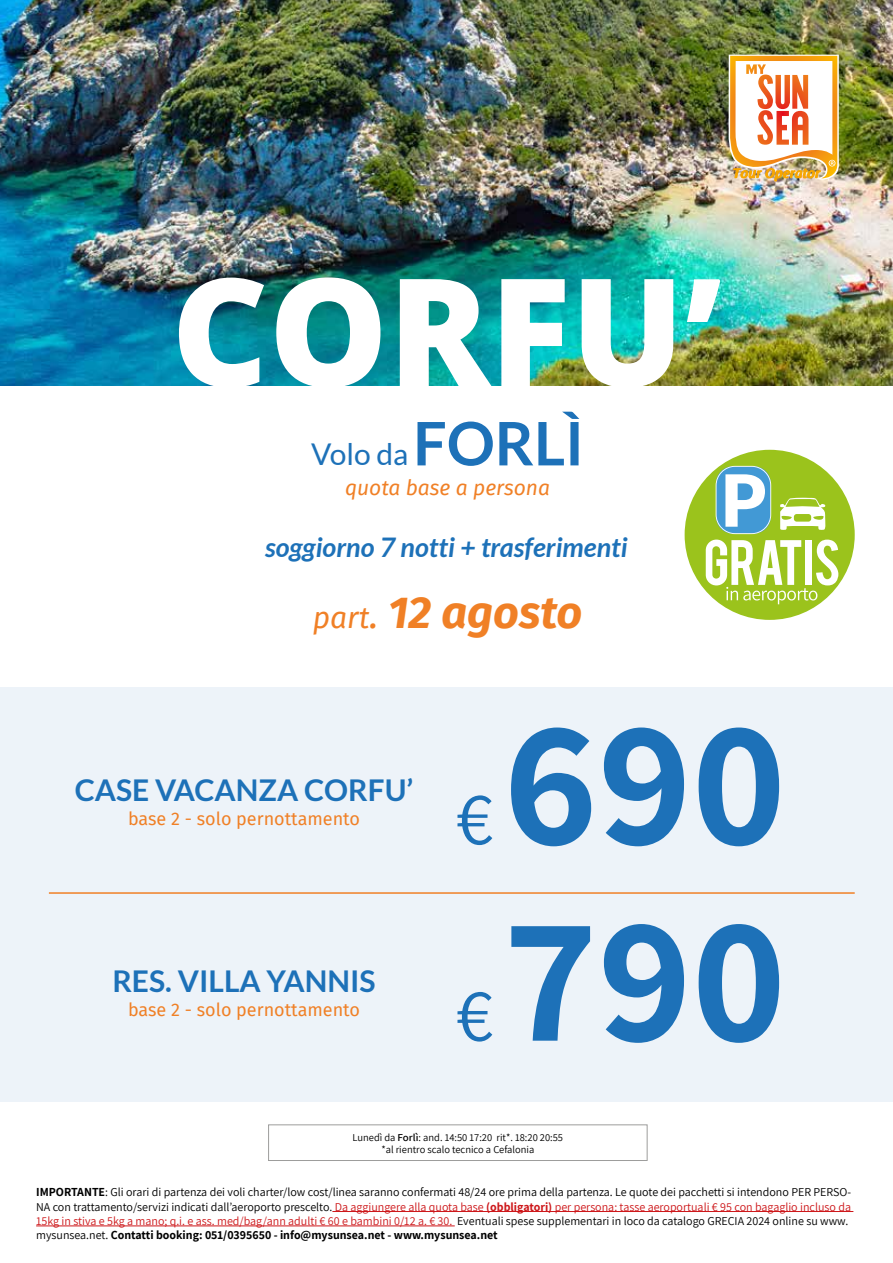
<style>
.page{position:relative;width:893px;height:1263px;background:#fff}
.page>*{position:absolute;margin:0;border:0;box-sizing:border-box;transform-origin:0 0}
.t1{font:700 180px "Assistant";color:#1d71b8}
.t2{font:800 150px "Open Sans";color:#fff}
.t3{font:75px "Assistant";color:#1d71b8}
.t4{font:italic 700 45px "Fira Sans";color:#f08026}
.t5{font:700 30px "Lato";color:#1d71b8}
.t6{font:30px "Lato";color:#1d71b8}
.t7{font:italic 700 27px "Lato";color:#1d71b8}
.t8{font:italic 21px "Fira Sans";color:#f08026}
.t9{font:18px "Fira Sans";color:#f08026}
.t10{font:12px/14.4px "Assistant";color:#000}
.t11{font:10.5px/12.6px "Assistant";color:#000;text-align:center}
.s1{font-weight:700;font-size:60px}
.s2{font-weight:400;font-size:30px}
.s3{font-weight:400;font-size:37.5px}
.s4{font-weight:600}
.s5{font-weight:700}
.s6{color:#cd171a}
.s7{font-weight:700;color:#cd171a}
</style>
<div class="page">
<img style="left:0;top:0;width:893px;height:386px">
<img style="left:729px;top:55px;width:110px;height:127px">
<div style="left:0;top:687px;width:893px;height:414px;background:#edf3f9"></div>
<div style="left:685px;top:450px;width:170px;height:170px;background:#9bc31c;border-radius:50%"></div>
<svg style="left:716px;top:466px;width:55px;height:68px;background:#8fc2d7"></svg>
<svg style="left:706px;top:540px;width:132px;height:64px"></svg>
<img style="left:780px;top:498px;width:46px;height:32px">
<hr style="left:332px;top:1211px;width:521px;height:1px;background:#cd171a">
<hr style="left:36px;top:1225px;width:419px;height:1px;background:#cd171a">
<div style="left:268px;top:1124px;width:379px;height:37px;border:1px solid #9d9d9c"></div>
<hr style="left:49px;top:892px;width:806px;height:2px;background:#f08026">
<h2 class="t2" style="left:171px;top:218px;width:552px">CORFU’</h2>
<h3 class="t6" style="left:311px;top:438px;width:274px">Volo da<span class="s1">FORLÌ</span></h3>
<h3 class="t8" style="left:345px;top:472px;width:206px">quota base a persona</h3>
<h3 class="t7" style="left:265px;top:531px;width:364px">soggiorno 7 notti + trasferimenti</h3>
<h3 class="t4" style="left:313px;top:574px;width:271px"><span class="s2">part</span><span class="s3">.</span> 12 agosto</h3>
<h3 class="t5" style="left:75px;top:772px;width:340px">CASE VACANZA CORFU’</h3>
<h3 class="t9" style="left:128px;top:805px;width:233px">base 2 - solo pernottamento</h3>
<h3 class="t5" style="left:112px;top:964px;width:265px">RES. VILLA YANNIS</h3>
<h3 class="t9" style="left:128px;top:996px;width:233px">base 2 - solo pernottamento</h3>
<h3 class="t3" style="left:456px;top:767px;width:38px">€</h3>
<h1 class="t1" style="left:503px;top:660px;width:284px">690</h1>
<h3 class="t3" style="left:456px;top:964px;width:38px">€</h3>
<h1 class="t1" style="left:503px;top:857px;width:284px">790</h1>
<p class="t11" style="left:353px;top:1130px;width:212px">Lunedì da <span class="s4">Forlì</span>: and. 14:50 17:20 rit*. 18:20 20:55 *al rientro scalo tecnico a Cefalonia</p>
<p class="t10" style="left:36px;top:1184px;width:816px"><span class="s5">IMPORTANTE</span>: Gli orari di partenza dei voli charter/low cost/linea saranno confermati 48/24 ore prima della partenza. Le quote dei pacchetti si intendono PER PERSO-NA con trattamento/servizi indicati dall’aeroporto prescelto. <span class="s6">Da aggiungere alla quota base</span> <span class="s7">(obbligatori)</span> <span class="s6">per persona: tasse aeroportuali € 95 con bagaglio incluso da 15kg in stiva e 5kg a mano; q.i. e ass. med/bag/ann adulti € 60 e bambini 0/12 a. € 30.</span> Eventuali spese supplementari in loco da catalogo GRECIA 2024 online su www. mysunsea.net. <span class="s5">Contatti booking: 051/0395650 - info@mysunsea.net - www.mysunsea.net</span></p>
</div>
